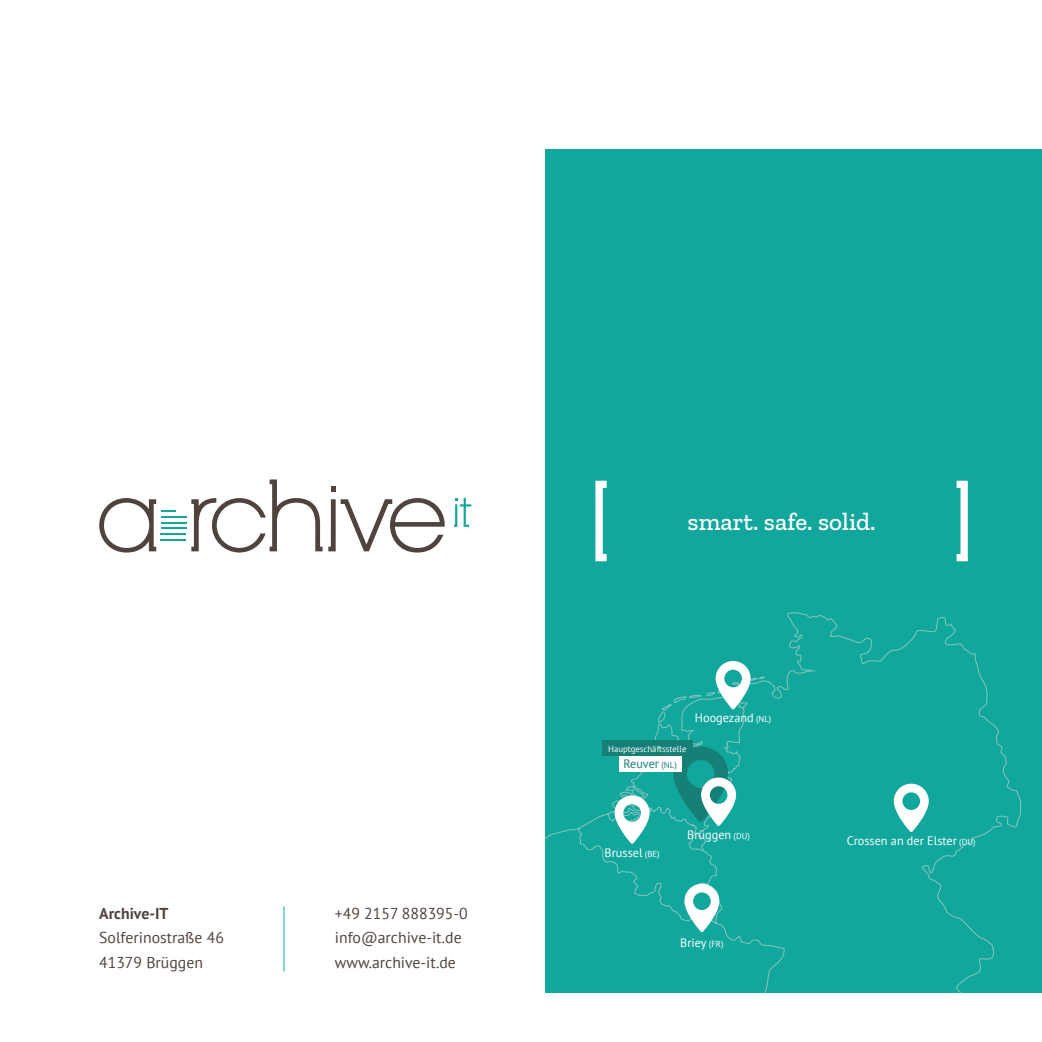
<style>
.page{position:relative;width:1042px;height:1042px;background:#fff}
.page>*{position:absolute;margin:0;border:0;box-sizing:border-box;transform-origin:0 0}
.t1{font:500 25.2px "Zilla Slab";color:#fff}
.t2{font:15.75px "PT Sans";color:#50433d}
.t3{font:700 15.75px "PT Sans";color:#50433d}
.t4{font:12.25px "PT Sans";color:#fff}
.t5{font:12.25px "PT Sans";color:#167f76}
.t6{font:8.75px "PT Sans";color:#fff}
.s1{font-size:8.75px}
</style>
<div class="page">
<div style="left:546px;top:149px;width:496px;height:843px;background:#12a79d"></div>
<svg style="left:546px;top:612px;width:475px;height:380px"></svg>
<svg style="left:454px;top:498px;width:17px;height:29px"></svg>
<svg style="left:99px;top:479px;width:346px;height:73px"></svg>
<hr style="left:283px;top:906px;width:1px;height:65px;background:#12a79d">
<svg style="left:595px;top:481px;width:12px;height:80px"></svg>
<svg style="left:956px;top:481px;width:12px;height:80px"></svg>
<svg style="left:614px;top:795px;width:36px;height:49px"></svg>
<svg style="left:673px;top:746px;width:63px;height:80px"></svg>
<svg style="left:894px;top:783px;width:35px;height:49px"></svg>
<svg style="left:715px;top:661px;width:35px;height:48px"></svg>
<div style="left:619px;top:756px;width:62px;height:16px;background:#fff"></div>
<div style="left:602px;top:740px;width:90px;height:16px;background:#167f76"></div>
<svg style="left:684px;top:883px;width:35px;height:49px"></svg>
<p class="t3" style="left:99px;top:903px;width:71px">Archive-IT</p>
<p class="t2" style="left:99px;top:927px;width:126px">Solferinostraße 46</p>
<p class="t2" style="left:99px;top:952px;width:105px">41379 Brüggen</p>
<p class="t2" style="left:335px;top:903px;width:134px">+49 2157 888395-0</p>
<p class="t2" style="left:335px;top:927px;width:128px">info@archive-it.de</p>
<p class="t2" style="left:335px;top:952px;width:122px">www.archive-it.de</p>
<p class="t1" style="left:687px;top:507px;width:190px">smart. safe. solid.</p>
<p class="t6" style="left:608px;top:743px;width:80px">Hauptgeschäftsstelle</p>
<p class="t5" style="left:623px;top:756px;width:55px">Reuver <span class="s1">(NL)</span></p>
<p class="t4" style="left:695px;top:710px;width:78px">Hoogezand <span class="s1">(NL)</span></p>
<p class="t4" style="left:604px;top:844px;width:57px">Brussel <span class="s1">(BE)</span></p>
<p class="t4" style="left:687px;top:827px;width:64px">Brüggen <span class="s1">(DU)</span></p>
<p class="t4" style="left:680px;top:934px;width:45px">Briey <span class="s1">(FR)</span></p>
<p class="t4" style="left:847px;top:833px;width:130px">Crossen an der Elster <span class="s1">(DU)</span></p>
</div>
